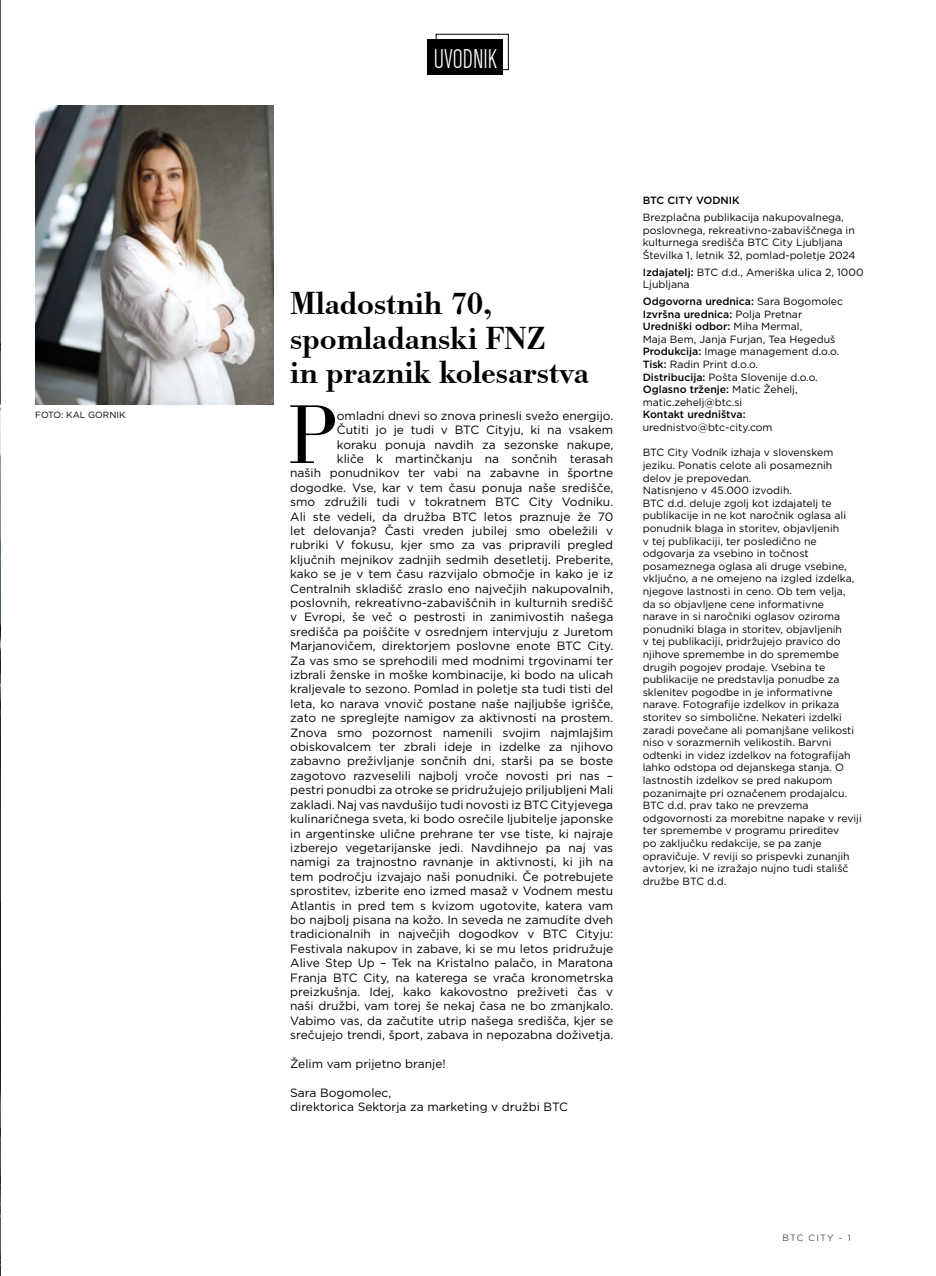
<style>
.page{position:relative;width:936px;height:1276px;background:#fff}
.page>*{position:absolute;margin:0;border:0;box-sizing:border-box;transform-origin:0 0}
.t1{font:86.4px "Bodoni Ant T Ligh";color:#000}
.t2{font:600 33px/34.5px "Bodoni Ant T";color:#000}
.t3{font:28.2px "Accius T Ligh Cond";color:#fff}
.t4{font:12px/14.4px "Gotham";color:#000;text-align:right}
.t5{font:10.5px/12.6px "Gotham";color:#000}
.t6{font:500 10.5px "Gotham";color:#000}
.t7{font:9px "Gotham";color:#000}
.t8{font:300 9px "Gotham";letter-spacing:.14em;color:#000}
.s1{font-weight:500}
</style>
<div class="page">
<div style="left:427px;top:39px;width:76px;height:36px;background:#000"></div>
<img style="left:35px;top:105px;width:238px;height:299px">
<img style="left:0;top:2px;width:1px;height:1273px">
<h3 class="t3" style="left:434px;top:44px;width:64px">UVODNIK</h3>
<h2 class="t2" style="left:290px;top:287px;width:300px">Mladostnih 70, spomladanski FNZ<br>in praznik kolesarstva</h2>
<p class="t7" style="left:35px;top:409px;width:92px">FOTO: KAL GORNIK</p>
<h1 class="t1" style="left:287px;top:389px;width:51px">P</h1>
<p class="t4" style="left:290px;top:408px;width:324px">omladni dnevi so znova prinesli svežo energijo.<br>Čutiti jo je tudi v BTC Cityju, ki na vsakem<br>koraku ponuja navdih za sezonske nakupe,<br>kliče k martinčkanju na sončnih terasah<br>naših ponudnikov ter vabi na zabavne in športne dogodke. Vse, kar v tem času ponuja naše središče, smo združili tudi v tokratnem BTC City Vodniku.<br>Ali ste vedeli, da družba BTC letos praznuje že 70 let delovanja? Časti vreden jubilej smo obeležili v rubriki V fokusu, kjer smo za vas pripravili pregled ključnih mejnikov zadnjih sedmih desetletij. Preberite, kako se je v tem času razvijalo območje in kako je iz Centralnih skladišč zraslo eno največjih nakupovalnih, poslovnih, rekreativno-zabaviščnih in kulturnih središč v Evropi, še več o pestrosti in zanimivostih našega središča pa poiščite v osrednjem intervjuju z Juretom Marjanovičem, direktorjem poslovne enote BTC City.<br>Za vas smo se sprehodili med modnimi trgovinami ter izbrali ženske in moške kombinacije, ki bodo na ulicah kraljevale to sezono. Pomlad in poletje sta tudi tisti del leta, ko narava vnovič postane naše najljubše igrišče, zato ne spreglejte namigov za aktivnosti na prostem.<br>Znova smo pozornost namenili svojim najmlajšim obiskovalcem ter zbrali ideje in izdelke za njihovo zabavno preživljanje sončnih dni, starši pa se boste zagotovo razveselili najbolj vroče novosti pri nas – pestri ponudbi za otroke se pridružujejo priljubljeni Mali zakladi. Naj vas navdušijo tudi novosti iz BTC Cityjevega kulinaričnega sveta, ki bodo osrečile ljubitelje japonske in argentinske ulične prehrane ter vse tiste, ki najraje izberejo vegetarijanske jedi. Navdihnejo pa naj vas namigi za trajnostno ravnanje in aktivnosti, ki jih na tem področju izvajajo naši ponudniki. Če potrebujete sprostitev, izberite eno izmed masaž v Vodnem mestu Atlantis in pred tem s kvizom ugotovite, katera vam bo najbolj pisana na kožo. In seveda ne zamudite dveh tradicionalnih in največjih dogodkov v BTC Cityju:<br>Festivala nakupov in zabave, ki se mu letos pridružuje Alive Step Up – Tek na Kristalno palačo, in Maratona Franja BTC City, na katerega se vrača kronometrska preizkušnja. Idej, kako kakovostno preživeti čas v naši družbi, vam torej še nekaj časa ne bo zmanjkalo.<br>Vabimo vas, da začutite utrip našega središča, kjer se srečujejo trendi, šport, zabava in nepozabna doživetja.</p>
<p class="t4" style="left:290px;top:1056px;width:157px">Želim vam prijetno branje!</p>
<p class="t4" style="left:290px;top:1085px;width:279px;text-align:left">Sara Bogomolec,<br>direktorica Sektorja za marketing v družbi BTC</p>
<p class="t6" style="left:642px;top:193px;width:99px">BTC CITY VODNIK</p>
<p class="t5" style="left:642px;top:211px;width:214px">Brezplačna publikacija nakupovalnega, poslovnega, rekreativno-zabaviščnega in kulturnega središča BTC City Ljubljana Številka 1, letnik 32, pomlad-poletje 2024</p>
<p class="t5" style="left:642px;top:265px;width:222px"><span class="s1">Izdajatelj:</span> BTC d.d., Ameriška ulica 2, 1000<br>Ljubljana</p>
<p class="t5" style="left:642px;top:295px;width:202px"><span class="s1">Odgovorna urednica:</span> Sara Bogomolec<br><span class="s1">Izvršna urednica:</span> Polja Pretnar<br><span class="s1">Uredniški odbor:</span> Miha Mermal,<br>Maja Bem, Janja Furjan, Tea Hegeduš<br><span class="s1">Produkcija:</span> Image management d.o.o.<br><span class="s1">Tisk:</span> Radin Print d.o.o.<br><span class="s1">Distribucija:</span> Pošta Slovenije d.o.o.<br><span class="s1">Oglasno trženje:</span> Matic Žehelj, matic.zehelj@btc.si</p>
<p class="t6" style="left:642px;top:408px;width:104px">Kontakt uredništva:</p>
<p class="t5" style="left:642px;top:421px;width:131px">urednistvo@btc-city.com</p>
<p class="t5" style="left:642px;top:446px;width:220px">BTC City Vodnik izhaja v slovenskem jeziku. Ponatis celote ali posameznih delov je prepovedan.<br>Natisnjeno v 45.000 izvodih.<br>BTC d.d. deluje zgolj kot izdajatelj te publikacije in ne kot naročnik oglasa ali ponudnik blaga in storitev, objavljenih<br>v tej publikaciji, ter posledično ne odgovarja za vsebino in točnost posameznega oglasa ali druge vsebine, vključno, a ne omejeno na izgled izdelka, njegove lastnosti in ceno. Ob tem velja,<br>da so objavljene cene informativne<br>narave in si naročniki oglasov oziroma ponudniki blaga in storitev, objavljenih<br>v tej publikaciji, pridržujejo pravico do njihove spremembe in do spremembe drugih pogojev prodaje. Vsebina te publikacije ne predstavlja ponudbe za sklenitev pogodbe in je informativne narave. Fotografije izdelkov in prikaza storitev so simbolične. Nekateri izdelki zaradi povečane ali pomanjšane velikosti niso v sorazmernih velikostih. Barvni odtenki in videz izdelkov na fotografijah lahko odstopa od dejanskega stanja. O lastnostih izdelkov se pred nakupom pozanimajte pri označenem prodajalcu.<br>BTC d.d. prav tako ne prevzema odgovornosti za morebitne napake v reviji ter spremembe v programu prireditev<br>po zaključku redakcije, se pa zanje opravičuje. V reviji so prispevki zunanjih avtorjev, ki ne izražajo nujno tudi stališč družbe BTC d.d.</p>
<p class="t8" style="left:782px;top:1231px;width:70px">BTC CITY - 1</p>
</div>
